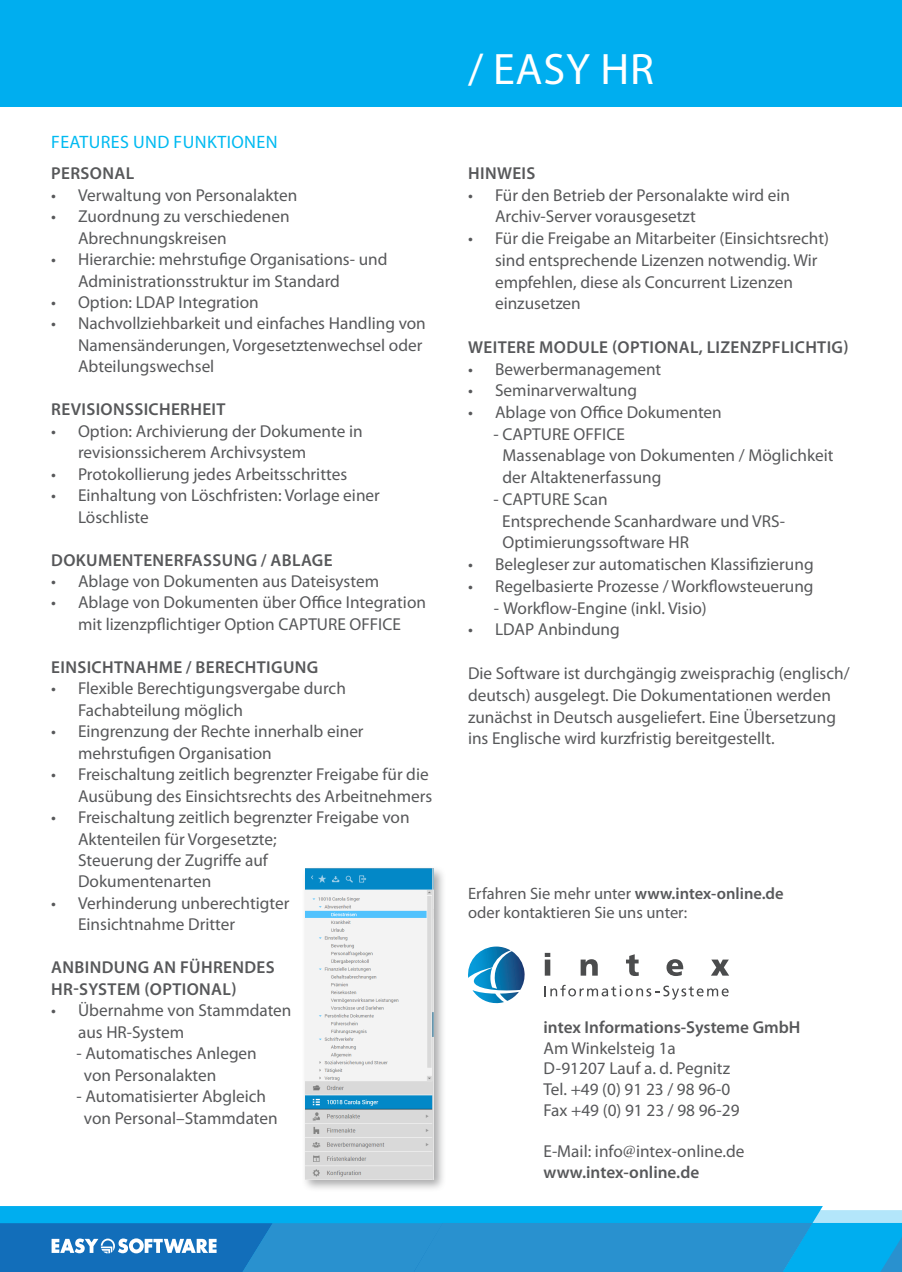
<style>
.page{position:relative;width:902px;height:1272px;background:#fff}
.page>*{position:absolute;margin:0;border:0;box-sizing:border-box;transform-origin:0 0}
.t1{font:44.25px "Myriad Pro";letter-spacing:.02em;color:#fff}
.t2{font:18px "Myriad Pro";letter-spacing:.02em;color:#00baf1}
.t3{font:17.25px/21.5px "Myriad Pro";color:#57585a}
.t4{font:600 17.25px/21.5px "Myriad Pro";letter-spacing:.02em;color:#57585a}
.t5{font:600 17.25px "Myriad Pro";color:#57585a}
.t6{font:16.5px "Myriad Pro";color:#57585a}
.s1{font-weight:600}
.s2{font-family:"Minion Pro"}
</style>
<div class="page">
<svg style="left:829px;top:1210px;width:72px;height:12px"></svg>
<svg style="left:0;top:1206px;width:829px;height:16px;background:#03aeef"></svg>
<svg style="left:0;top:1222px;width:901px;height:49px;background:#258fcf"></svg>
<svg style="left:544px;top:984px;width:184px;height:15px"></svg>
<svg style="left:544px;top:952px;width:6px;height:23px"></svg>
<svg style="left:580px;top:959px;width:17px;height:16px"></svg>
<svg style="left:626px;top:954px;width:12px;height:22px"></svg>
<svg style="left:666px;top:959px;width:17px;height:17px"></svg>
<svg style="left:711px;top:959px;width:18px;height:16px"></svg>
<svg style="left:468px;top:946px;width:57px;height:58px"></svg>
<div style="left:0;top:0;width:901px;height:107px;background:#00aeef"></div>
<div style="left:302px;top:864px;width:144px;height:327px;background:#57585a;opacity:.5"></div>
<img style="left:306px;top:868px;width:128px;height:311px">
<p class="t2" style="left:51px;top:131px;width:228px">FEATURES UND FUNKTIONEN</p>
<p class="t4" style="left:51px;top:162px;width:84px">PERSONAL</p>
<p class="t3" style="left:51px;top:184px;width:248px">• Verwaltung von Personalakten</p>
<p class="t3" style="left:78px;top:205px;width:213px;text-indent:-27px">• Zuordnung zu verschiedenen<br>Abrechnungskreisen</p>
<p class="t3" style="left:78px;top:248px;width:311px;text-indent:-27px">• Hierarchie: mehrstufige Organisations- und<br>Administrationsstruktur im Standard</p>
<p class="t3" style="left:51px;top:291px;width:209px">• Option: LDAP Integration</p>
<p class="t3" style="left:78px;top:313px;width:349px;text-indent:-27px">• Nachvollziehbarkeit und einfaches Handling von<br>Namensänderungen, Vorgesetztenwechsel oder<br>Abteilungswechsel</p>
<p class="t4" style="left:51px;top:398px;width:176px">REVISIONSSICHERHEIT</p>
<p class="t3" style="left:78px;top:420px;width:286px;text-indent:-27px">• Option: Archivierung der Dokumente in revisionssicherem Archivsystem</p>
<p class="t3" style="left:51px;top:463px;width:297px">• Protokollierung jedes Arbeitsschrittes</p>
<p class="t3" style="left:78px;top:484px;width:303px;text-indent:-27px">• Einhaltung von Löschfristen: Vorlage einer<br>Löschliste</p>
<p class="t4" style="left:51px;top:548px;width:283px">DOKUMENTENERFASSUNG / ABLAGE</p>
<p class="t3" style="left:51px;top:570px;width:329px">• Ablage von Dokumenten aus Dateisystem</p>
<p class="t3" style="left:51px;top:591px;width:376px;text-align:center">• Ablage von Dokumenten über Office Integration mit lizenzpflichtiger Option CAPTURE OFFICE</p>
<p class="t4" style="left:51px;top:656px;width:268px">EINSICHTNAHME / BERECHTIGUNG</p>
<p class="t3" style="left:78px;top:677px;width:269px;text-indent:-27px">• Flexible Berechtigungsvergabe durch<br>Fachabteilung möglich</p>
<p class="t3" style="left:78px;top:720px;width:287px;text-indent:-27px">• Eingrenzung der Rechte innerhalb einer mehrstufigen Organisation</p>
<p class="t3" style="left:51px;top:763px;width:383px;text-align:right">• Freischaltung zeitlich begrenzter Freigabe für die<br>Ausübung des Einsichtsrechts des Arbeitnehmers</p>
<p class="t3" style="left:78px;top:806px;width:333px;text-indent:-27px">• Freischaltung zeitlich begrenzter Freigabe von<br>Aktenteilen für Vorgesetzte;<br>Steuerung der Zugriffe auf<br>Dokumentenarten</p>
<p class="t3" style="left:78px;top:892px;width:213px;text-indent:-27px">• Verhinderung unberechtigter<br>Einsichtnahme Dritter</p>
<p class="t4" style="left:51px;top:956px;width:225px">ANBINDUNG AN FÜHRENDES<br>HR-SYSTEM (OPTIONAL)</p>
<p class="t3" style="left:78px;top:999px;width:215px;text-indent:-27px">• Übernahme von Stammdaten aus HR-System</p>
<p class="t3" style="left:84px;top:1042px;width:174px;text-indent:-7px">- Automatisches Anlegen von Personalakten</p>
<p class="t3" style="left:84px;top:1085px;width:195px;text-indent:-7px">- Automatisierter Abgleich von Personal–Stammdaten</p>
<p class="t1" style="left:468px;top:42px;width:187px">/ EASY HR</p>
<p class="t4" style="left:468px;top:162px;width:69px">HINWEIS</p>
<p class="t3" style="left:495px;top:184px;width:296px;text-indent:-27px">• Für den Betrieb der Personalakte wird ein<br>Archiv-Server vorausgesetzt</p>
<p class="t3" style="left:495px;top:227px;width:335px;text-indent:-27px">• Für die Freigabe an Mitarbeiter (Einsichtsrecht) sind entsprechende Lizenzen notwendig. Wir empfehlen, diese als Concurrent Lizenzen einzusetzen</p>
<p class="t4" style="left:468px;top:336px;width:382px">WEITERE MODULE (OPTIONAL, LIZENZPFLICHTIG)</p>
<p class="t3" style="left:468px;top:358px;width:195px">• Bewerbermanagement</p>
<p class="t3" style="left:468px;top:379px;width:170px">• Seminarverwaltung</p>
<p class="t3" style="left:468px;top:401px;width:255px">• Ablage von Office Dokumenten</p>
<p class="t3" style="left:502px;top:422px;width:332px;text-indent:-9px">- CAPTURE OFFICE<br>Massenablage von Dokumenten / Möglichkeit der Altaktenerfassung</p>
<p class="t3" style="left:493px;top:488px;width:116px">- CAPTURE Scan</p>
<p class="t3" style="left:502px;top:509px;width:284px">Entsprechende Scanhardware und VRS-<br>Optimierungssoftware HR</p>
<p class="t3" style="left:468px;top:553px;width:347px">• Belegleser zur automatischen Klassifizierung</p>
<p class="t3" style="left:468px;top:575px;width:347px">• Regelbasierte Prozesse / Workflowsteuerung</p>
<p class="t3" style="left:494px;top:597px;width:214px">- Workflow-Engine (inkl. Visio)</p>
<p class="t3" style="left:468px;top:618px;width:153px">• LDAP Anbindung</p>
<p class="t3" style="left:468px;top:662px;width:383px">Die Software ist durchgängig zweisprachig (englisch/ deutsch) ausgelegt. Die Dokumentationen werden zunächst in Deutsch ausgeliefert. Eine Übersetzung ins Englische wird kurzfristig bereitgestellt.</p>
<p class="t6" style="left:468px;top:883px;width:317px">Erfahren Sie mehr unter <span class="s1">www.intex-online.de</span></p>
<p class="t6" style="left:468px;top:902px;width:221px">oder kontaktieren Sie uns unter:</p>
<p class="t5" style="left:543px;top:1016px;width:258px">intex Informations-Systeme GmbH</p>
<p class="t3" style="left:543px;top:1036px;width:134px">Am Winkelsteig 1a</p>
<p class="t3" style="left:543px;top:1057px;width:188px">D-91207 Lauf a. d. Pegnitz</p>
<p class="t3" style="left:543px;top:1078px;width:188px">Tel. +49 (0) 91 23 / 98 96-0</p>
<p class="t3" style="left:543px;top:1098px;width:197px">Fax +49 (0) 91 23 / 98 96-29</p>
<p class="t3" style="left:543px;top:1140px;width:202px">E-Mail: info<span class="s2">@</span>intex-online.de</p>
<p class="t5" style="left:543px;top:1160px;width:157px">www.intex-online.de</p>
</div>
